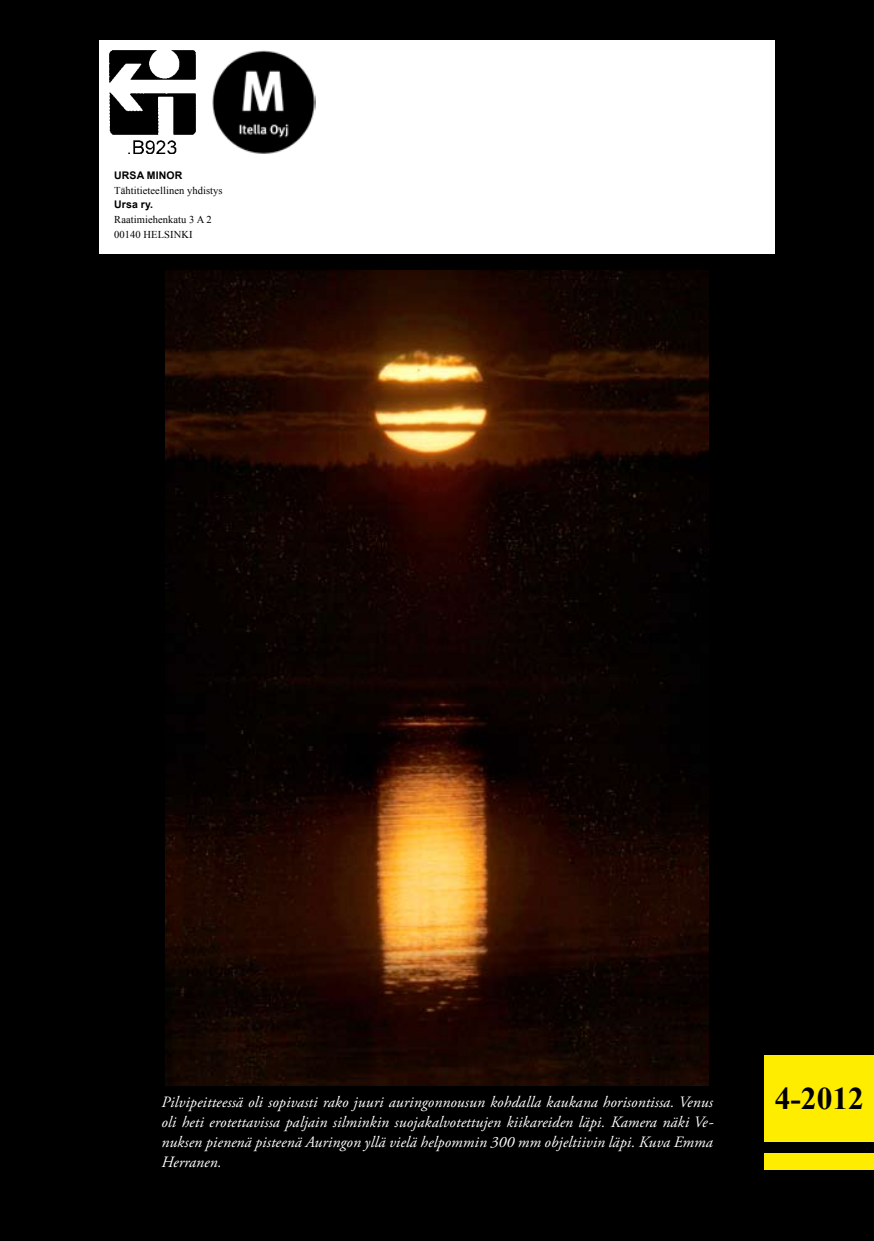
<style>
.page{position:relative;width:874px;height:1241px;background:#fff}
.page>*{position:absolute;margin:0;border:0;box-sizing:border-box;transform-origin:0 0}
.t1{font:700 31.5px "Times New Roman";color:#000}
.t2{font:italic 15.75px/19.8px "Adobe Garamond Pro";letter-spacing:.005em;color:#fff;text-align:justify}
.t3{font:10.5px/14.9px "Times New Roman";letter-spacing:.005em;color:#000}
.t4{font:700 10.5px "Arial";letter-spacing:.01em;color:#000}
</style>
<div class="page">
<div style="left:0;top:0;width:873px;height:1240px;background:#000"></div>
<img style="left:165px;top:275px;width:543px;height:810px">
<div style="left:102px;top:42px;width:693px;height:233px;background:#000;opacity:.5"></div>
<div style="left:99px;top:40px;width:675px;height:213px;background:#fff"></div>
<svg style="left:763px;top:1055px;width:110px;height:86px"></svg>
<div style="left:763px;top:1153px;width:110px;height:16px;background:#ffed00"></div>
<img style="left:109px;top:50px;width:86px;height:104px">
<div style="left:764px;top:1055px;width:109px;height:85px;background:#ffed00"></div>
<img style="left:212px;top:50px;width:104px;height:104px">
<p class="t4" style="left:114px;top:168px;width:70px">URSA MINOR</p>
<p class="t3" style="left:114px;top:182px;width:110px">Tähtitieteellinen yhdistys</p>
<p class="t4" style="left:114px;top:198px;width:40px">Ursa ry.</p>
<p class="t3" style="left:114px;top:212px;width:99px">Raatimiehenkatu 3 A 2<br>00140 HELSINKI</p>
<p class="t2" style="left:161px;top:1092px;width:553px">Pilvipeitteessä oli sopivasti rako juuri auringonnousun kohdalla kaukana horisontissa. Venus oli heti erotettavissa paljain silminkin suojakalvotettujen kiikareiden läpi. Kamera näki Ve&shy;nuksen pienenä pisteenä Auringon yllä vielä helpommin 300 mm objeltiivin läpi. Kuva Emma Herranen.</p>
<h1 class="t1" style="left:774px;top:1076px;width:91px">4-2012</h1>
</div>
